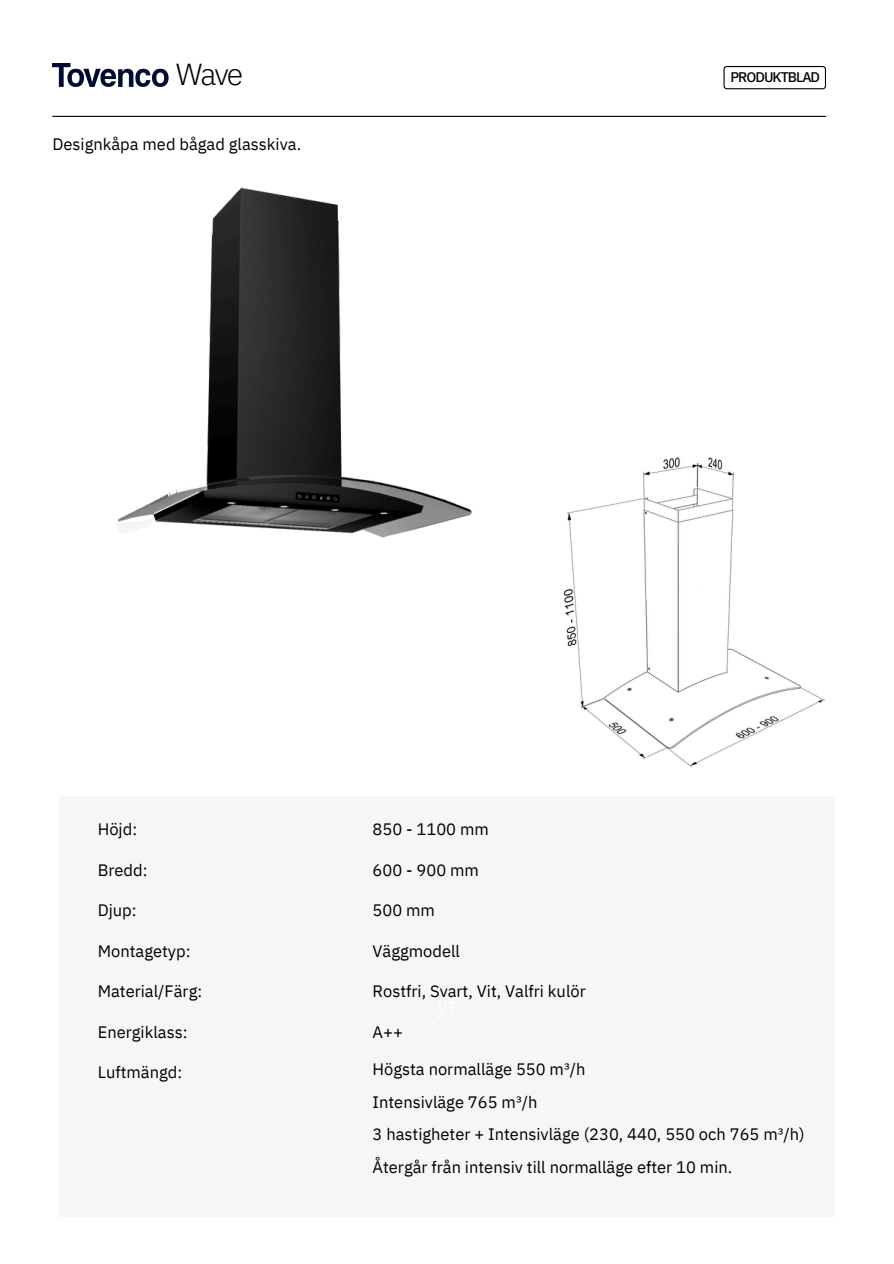
<style>
.page{position:relative;width:894px;height:1264px;background:#fff}
.page>*{position:absolute;margin:0;border:0;box-sizing:border-box;transform-origin:0 0}
.t1{font:300 30.3px "IBM Plex Sans Thai";color:#000}
.t2{font:16.5px/32.7px "IBM Plex Sans";color:#000}
.t3{font:16.5px "IBM Plex Sans Thai";color:#000}
.t4{font:500 13.95px "IBM Plex Sans Thai";letter-spacing:-.07em;color:#000}
</style>
<div class="page">
<svg style="left:723px;top:66px;width:102px;height:23px"></svg>
<hr style="left:52px;top:116px;width:773px;height:1px;background:#000">
<img style="left:52px;top:64px;width:116px;height:22px">
<div style="left:59px;top:795px;width:775px;height:421px;background:#f6f6f6"></div>
<img style="left:563px;top:457px;width:262px;height:311px">
<img style="left:117px;top:187px;width:356px;height:351px">
<p class="t1" style="left:176px;top:56px;width:69px">Wave</p>
<h1 class="t4" style="left:730px;top:69px;width:91px">PRODUKTBLAD</h1>
<p class="t3" style="left:52px;top:134px;width:250px">Designkåpa med bågad glasskiva.</p>
<p class="t2" style="left:98px;top:812px;width:41px">Höjd:</p>
<p class="t2" style="left:98px;top:853px;width:51px">Bredd:</p>
<p class="t2" style="left:98px;top:893px;width:40px">Djup:</p>
<p class="t2" style="left:98px;top:934px;width:94px">Montagetyp:</p>
<p class="t2" style="left:98px;top:974px;width:106px">Material/Färg:</p>
<p class="t2" style="left:98px;top:1015px;width:91px">Energiklass:</p>
<p class="t2" style="left:98px;top:1055px;width:86px">Luftmängd:</p>
<h3 class="t2" style="left:372px;top:812px;width:118px">850 - 1100 mm</h3>
<h3 class="t2" style="left:372px;top:853px;width:108px">600 - 900 mm</h3>
<h3 class="t2" style="left:372px;top:893px;width:64px">500 mm</h3>
<h3 class="t2" style="left:372px;top:934px;width:89px">Väggmodell</h3>
<h3 class="t2" style="left:372px;top:974px;width:215px">Rostfri, Svart, Vit, Valfri kulör</h3>
<h3 class="t2" style="left:372px;top:1015px;width:32px">A++</h3>
<h3 class="t2" style="left:372px;top:1052px;width:433px">Högsta normalläge 550 m³/h<br>Intensivläge 765 m³/h<br>3 hastigheter + Intensivläge (230, 440, 550 och 765 m³/h)<br>Återgår från intensiv till normalläge efter 10 min.</h3>
</div>
